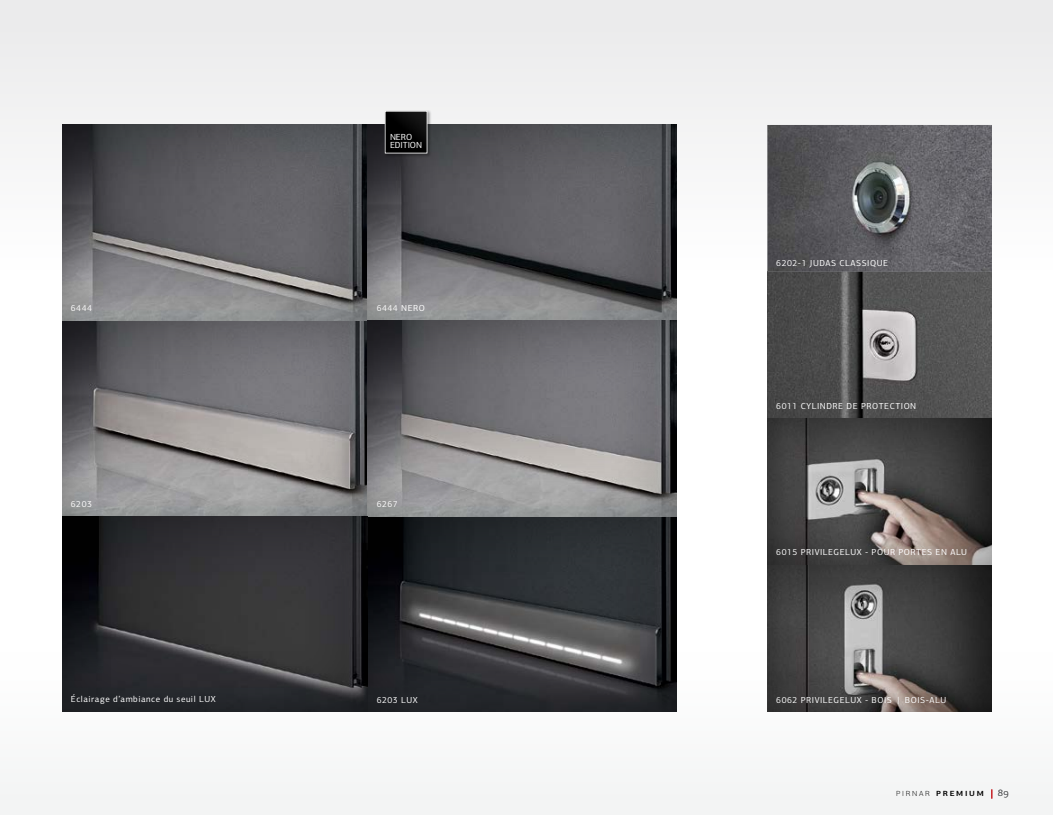
<style>
.page{position:relative;width:1053px;height:815px;background:#fff}
.page>*{position:absolute;margin:0;border:0;box-sizing:border-box;transform-origin:0 0}
.t1{font:500 10px "PF Agora Sans Pro";letter-spacing:.175em;color:#000}
.t2{font:300 10px "PF Agora Sans Pro";color:#58595b}
.t3{font:8.88px/8.1px "PF Agora Sans Pro";letter-spacing:-.01em;color:#fff}
.t4{font:8.75px "PF Agora Sans Pro";letter-spacing:.06em;color:#fff}
.s1{font-weight:100}
</style>
<div class="page">
<div style="left:0;top:652px;width:1052px;height:163px;background:#f3f4f4"></div>
<div style="left:0;top:0;width:1052px;height:312px;background:#ebebec"></div>
<div style="left:62px;top:319px;width:307px;height:197px;background:#000;opacity:.4"></div>
<div style="left:62px;top:123px;width:307px;height:198px;background:#000;opacity:.4"></div>
<div style="left:367px;top:123px;width:310px;height:198px;background:#000;opacity:.4"></div>
<div style="left:367px;top:515px;width:310px;height:197px;background:#000;opacity:.4"></div>
<div style="left:367px;top:318px;width:310px;height:199px;background:#000;opacity:.4"></div>
<div style="left:62px;top:514px;width:307px;height:199px;background:#000;opacity:.4"></div>
<img style="left:767px;top:271px;width:224px;height:147px">
<div style="left:767px;top:564px;width:226px;height:148px;background:#000;opacity:.5"></div>
<div style="left:767px;top:418px;width:226px;height:148px;background:#000;opacity:.5"></div>
<svg style="left:767px;top:125px;width:224px;height:146px;background:#606064"></svg>
<div style="left:384px;top:110px;width:47px;height:48px;background:#000;opacity:.35"></div>
<svg style="left:384px;top:153px;width:43px;height:1px"></svg>
<div style="left:382px;top:109px;width:45px;height:44px;background:#fff;opacity:.3"></div>
<p class="t4" style="left:71px;top:303px;width:23px">6444</p>
<p class="t4" style="left:71px;top:499px;width:23px">6203</p>
<p class="t3" style="left:390px;top:133px;width:34px">NERO<br>EDITION</p>
<p class="t4" style="left:376px;top:303px;width:50px">6444 NERO</p>
<p class="t4" style="left:376px;top:499px;width:23px">6267</p>
<p class="t4" style="left:71px;top:694px;width:146px">Éclairage d’ambiance du seuil LUX</p>
<p class="t4" style="left:376px;top:694px;width:42px">6203 LUX</p>
<p class="t4" style="left:776px;top:257px;width:113px">6202-1 JUDAS CLASSIQUE</p>
<p class="t4" style="left:776px;top:401px;width:141px">6011 CYLINDRE DE PROTECTION</p>
<p class="t4" style="left:776px;top:547px;width:192px">6015 PRIVILEGELUX - POUR PORTES EN ALU</p>
<p class="t4" style="left:776px;top:694px;width:171px">6062 PRIVILEGELUX - BOIS | BOIS-ALU</p>
<p class="t1" style="left:896px;top:787px;width:89px"><span class="s1">PIRNAR</span> premium</p>
<p class="t2" style="left:997px;top:787px;width:12px">89</p>
</div>
